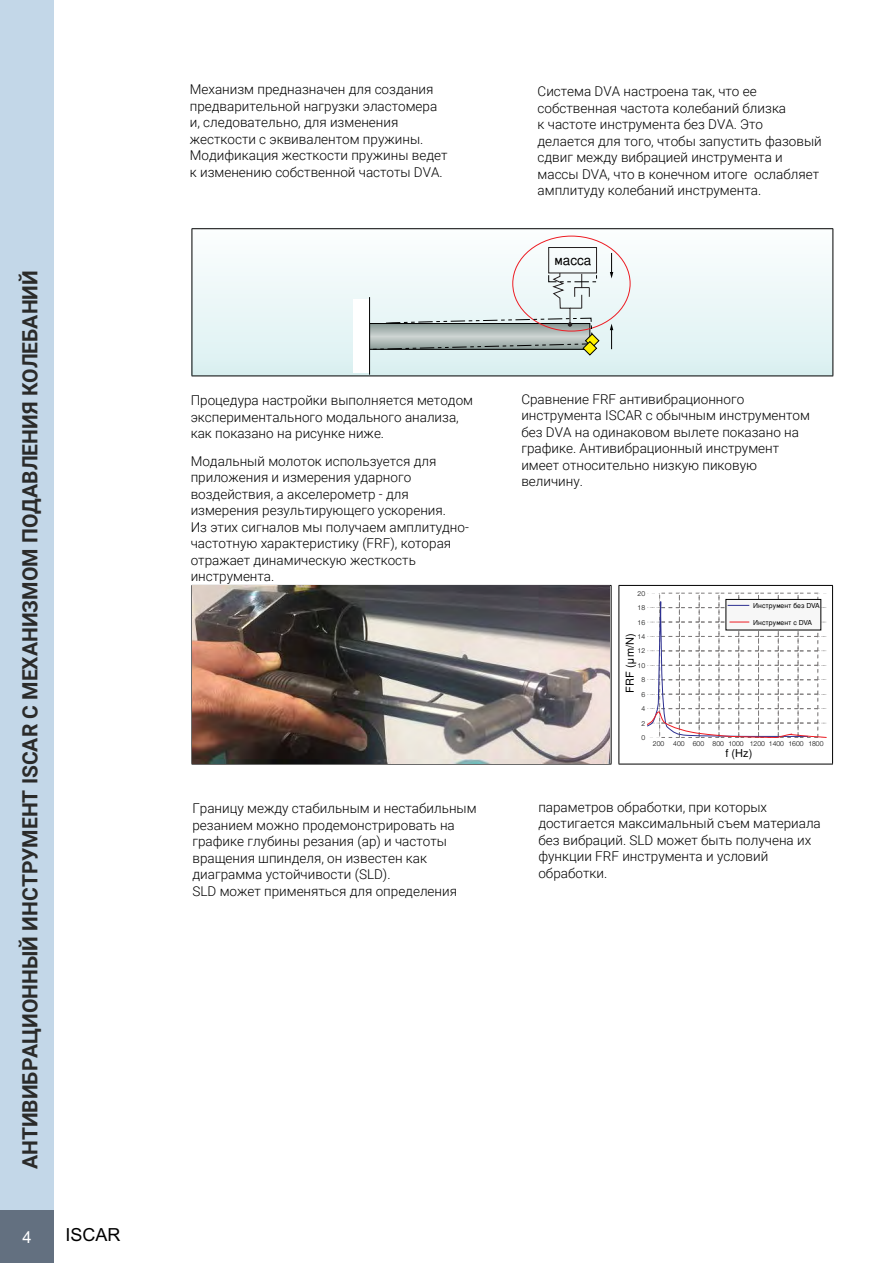
<style>
.page{position:relative;width:893px;height:1263px;background:#fff}
.page>*{position:absolute;margin:0;border:0;box-sizing:border-box;transform-origin:0 0}
.t1{font:700 21px "Roboto";color:#2b2b2a}
.t2{font:18px "Arial";color:#000}
.t3{font:16.5px "Arial";color:#fff}
.t4{font:300 13.5px/16.5px "Roboto";color:#000}
.t5{font:13.5px "Te X Gyre Heros";color:#000}
.t6{font:10.95px "Te X Gyre Heros";color:#000}
.t7{font:300 6.9px/14.4px "Helvetica Neue LT Std";color:#000;text-align:center}
.t8{font:6.9px "Te X Gyre Heros";color:#000}
</style>
<div class="page">
<div style="left:192px;top:227px;width:641px;height:149px;background:linear-gradient(to bottom,#fafafa,#dcf2f3)"></div>
<hr style="left:192px;top:228px;width:641px;height:1px;background:#000">
<hr style="left:192px;top:229px;width:1px;height:147px;background:#000">
<hr style="left:832px;top:229px;width:1px;height:147px;background:#000">
<hr style="left:192px;top:376px;width:641px;height:1px;background:#000">
<div style="left:354px;top:299px;width:16px;height:73px;background:#fff"></div>
<hr style="left:369px;top:297px;width:1px;height:78px;background:#000">
<div style="left:548px;top:247px;width:49px;height:26px;border:1px solid #241f1f"></div>
<svg style="left:610px;top:253px;width:3px;height:25px"></svg>
<svg style="left:610px;top:324px;width:3px;height:25px"></svg>
<svg style="left:369px;top:273px;width:231px;height:83px"></svg>
<hr style="left:192px;top:585px;width:419px;height:1px;background:#000">
<hr style="left:611px;top:586px;width:1px;height:178px;background:#000">
<hr style="left:619px;top:585px;width:214px;height:1px;background:#000">
<hr style="left:618px;top:586px;width:1px;height:178px;background:#000">
<hr style="left:832px;top:586px;width:1px;height:178px;background:#000">
<hr style="left:192px;top:764px;width:419px;height:1px;background:#000">
<hr style="left:619px;top:764px;width:214px;height:1px;background:#000">
<img style="left:192px;top:586px;width:418px;height:178px">
<svg style="left:647px;top:593px;width:180px;height:145px"></svg>
<div style="left:0;top:1209px;width:54px;height:54px;background:#637080"></div>
<div style="left:0;top:0;width:54px;height:1210px;background:#c3d7e8"></div>
<h1 class="t1" style="left:15px;top:1169px;width:901px;rotate:-90deg">АНТИВИБРАЦИОННЫЙ ИНСТРУМЕНТ ISCAR C МЕХАНИЗМОМ ПОДАВЛЕНИЯ КОЛЕБАНИЙ</h1>
<p class="t3" style="left:23px;top:1231px;width:11px">4</p>
<h2 class="t2" style="left:65px;top:1228px;width:57px">ISCAR</h2>
<p class="t4" style="left:190px;top:81px;width:259px">Механизм предназначен для создания предварительной нагрузки эластомера и, следовательно, для изменения жесткости с эквивалентом пружины.<br>Модификация жесткости пружины ведет к изменению собственной частоты DVA.</p>
<p class="t4" style="left:538px;top:83px;width:286px">Система DVA настроена так, что ее собственная частота колебаний близка<br>к частоте инструмента без DVA. Это делается для того, чтобы запустить фазовый сдвиг между вибрацией инструмента и массы DVA, что в конечном итоге ослабляет амплитуду колебаний инструмента.</p>
<p class="t5" style="left:554px;top:254px;width:38px">масса</p>
<p class="t4" style="left:191px;top:392px;width:284px">Процедура настройки выполняется методом экспериментального модального анализа, как показано на рисунке ниже.</p>
<p class="t4" style="left:191px;top:452px;width:280px">Модальный молоток используется для приложения и измерения ударного воздействия, а акселерометр - для измерения результирующего ускорения.<br>Из этих сигналов мы получаем амплитудно&shy;частотную характеристику (FRF), которая отражает динамическую жесткость инструмента.</p>
<p class="t4" style="left:521px;top:390px;width:290px">Сравнение FRF антивибрационного инструмента ISCAR с обычным инструментом без DVA на одинаковом вылете показано на графике. Антивибрационный инструмент имеет относительно низкую пиковую величину.</p>
<p class="t7" style="left:638px;top:587px;width:9px">20<br>18<br>16<br>14<br>12<br>10<br>8<br>6</p>
<p class="t7" style="left:641px;top:701px;width:5px;line-height:15.1px;text-align:left">4<br>2</p>
<p class="t7" style="left:641px;top:731px;width:5px">0</p>
<p class="t6" style="left:621px;top:693px;width:61px;rotate:-90deg">FRF (μm/N)</p>
<p class="t8" style="left:753px;top:603px;width:68px">Инструмент без DVA</p>
<p class="t8" style="left:753px;top:619px;width:60px">Инструмент с DVA</p>
<p class="t7" style="left:653px;top:737px;width:13px">200</p>
<p class="t7" style="left:673px;top:737px;width:152px">400 600 800 1000 1200 1400 1600 1800</p>
<p class="t6" style="left:725px;top:748px;width:28px">f (Hz)</p>
<p class="t4" style="left:192px;top:800px;width:286px">Границу между стабильным и нестабильным резанием можно продемонстрировать на графике глубины резания (ap) и частоты вращения шпинделя, он известен как диаграмма устойчивости (SLD).<br>SLD может применяться для определения</p>
<p class="t4" style="left:538px;top:798px;width:284px">параметров обработки, при которых достигается максимальный съем материала без вибраций. SLD может быть получена их функции FRF инструмента и условий обработки.</p>
</div>
